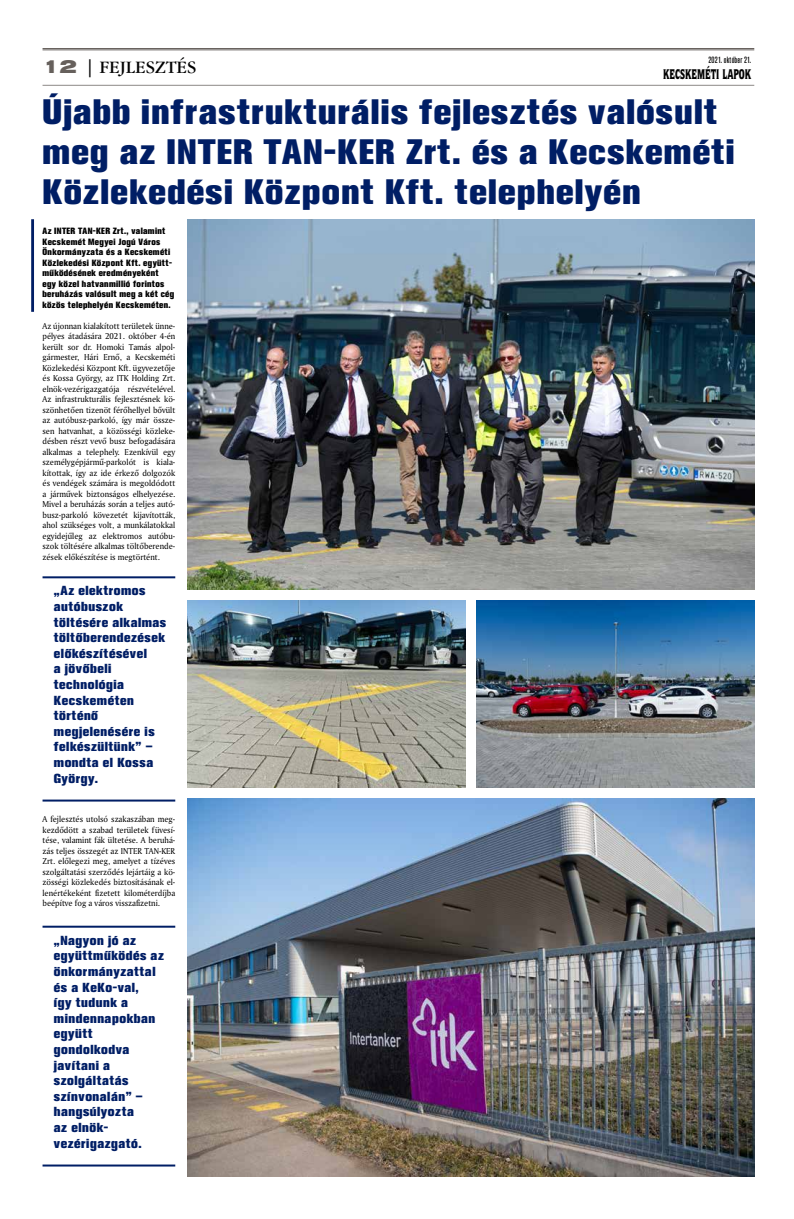
<style>
.page{position:relative;width:794px;height:1219px;background:#fff}
.page>*{position:absolute;margin:0;border:0;box-sizing:border-box;transform-origin:0 0}
.t1{font:700 35px/40px "Akzidenz Grotesk XPFL";color:#001e65}
.t2{font:18px "Garamond Bk PFL";color:#000}
.t3{font:18px "Swiss 721 Blk Ex PFL";color:#66605c}
.t4{font:14px "Quorum Blk PFL";letter-spacing:-.01em;color:#000;scale:.64 1}
.t5{font:700 13px/15.6px "Akzidenz Grotesk XPFL";letter-spacing:.005em;color:#001e65}
.t6{font:9px/10.5px "Amerigo PFL";color:#000;text-align:justify;scale:.95 1}
.t7{font:700 9px/10.5px "Akzidenz Grotesk XPFL";color:#000;scale:.95 1}
.t8{font:9px "Akzidenz Grotesk Md Cn PFL";color:#000;scale:.95 1}
</style>
<div class="page">
<hr style="left:43px;top:48px;width:711px;height:1px;background:#66605c">
<hr style="left:43px;top:50px;width:711px;height:1px;background:#66605c">
<hr style="left:43px;top:85px;width:711px;height:1px;background:#8c8986">
<hr style="left:43px;top:576px;width:132px;height:2px;background:#001e65">
<hr style="left:43px;top:800px;width:132px;height:2px;background:#001e65">
<hr style="left:43px;top:926px;width:132px;height:2px;background:#001e65">
<hr style="left:43px;top:1164px;width:132px;height:2px;background:#001e65">
<img style="left:187px;top:219px;width:567px;height:371px">
<img style="left:187px;top:799px;width:567px;height:377px">
<img style="left:187px;top:601px;width:278px;height:186px">
<img style="left:476px;top:601px;width:278px;height:186px">
<hr style="left:31px;top:219px;width:3px;height:93px;background:#001e65">
<p class="t8" style="left:708px;top:55px;width:47px">2021. október 21.</p>
<h2 class="t2" style="left:86px;top:57px;width:112px">| FEJLESZTÉS</h2>
<h1 class="t1" style="left:43px;top:92px;width:695px">Újabb infrastrukturális fejlesztés valósult meg az INTER TAN-KER Zrt. és a Kecskeméti<br>Közlekedési Központ Kft. telephelyén</h1>
<p class="t7" style="left:43px;top:226px;width:140px">Az INTER TAN-KER Zrt., valamint<br>Kecskemét Megyei Jogú Város<br>Önkormányzata és a Kecskeméti<br>Közlekedési Központ Kft. együtt&shy;működésének eredményeként egy közel hatvanmillió forintos beruházás valósult meg a két cég közös telephelyén Kecskeméten.</p>
<p class="t6" style="left:43px;top:320px;width:141px">Az újonnan kialakított területek ünne&shy;pélyes átadására 2021. október 4-én került sor dr. Homoki Tamás alpol&shy;gármester, Hári Ernő, a Kecskeméti Közlekedési Központ Kft. ügyvezetője és Kossa György, az ITK Holding Zrt. elnök-vezérigazgatója részvételével.<br>Az infrastrukturális fejlesztésnek kö&shy;szönhetően tizenöt férőhellyel bővült az autóbusz-parkoló, így már össze&shy;sen hatvanhat, a közösségi közleke&shy;désben részt vevő busz befogadására alkalmas a telephely. Ezenkívül egy személygépjármű-parkolót is kiala&shy;kítottak, így az ide érkező dolgozók és vendégek számára is megoldódott a járművek biztonságos elhelyezése.<br>Mivel a beruházás során a teljes autó&shy;busz-parkoló kövezetét kijavították, ahol szükséges volt, a munkálatokkal egyidejűleg az elektromos autóbu&shy;szok töltésére alkalmas töltőberende&shy;zések előkészítése is megtörtént.</p>
<h3 class="t5" style="left:54px;top:583px;width:114px">„Az elektromos autóbuszok töltésére alkalmas töltőberendezések előkészítésével<br>a jövőbeli technológia<br>Kecskeméten történő megjelenésére is felkészültünk” – mondta el Kossa<br>György.</h3>
<p class="t6" style="left:43px;top:814px;width:141px">A fejlesztés utolsó szakaszában meg&shy;kezdődött a szabad területek füvesí&shy;tése, valamint fák ültetése. A beruhá&shy;zás teljes összegét az INTER TAN-KER Zrt. előlegezi meg, amelyet a tízéves szolgáltatási szerződés lejártáig a kö&shy;zösségi közlekedés biztosításának el&shy;lenértékeként fizetett kilométerdíjba beépítve fog a város visszafizetni.</p>
<h3 class="t5" style="left:54px;top:932px;width:112px">„Nagyon jó az együttműködés az önkormányzattal és a KeKo-val,<br>így tudunk a mindennapokban együtt gondolkodva javítani a szolgáltatás színvonalán” – hangsúlyozta<br>az elnök&shy;vezérigazgató.</h3>
<h2 class="t3" style="left:43px;top:56px;width:36px">12</h2>
<h3 class="t4" style="left:663px;top:65px;width:139px">KECSKEMÉTI LAPOK</h3>
</div>
